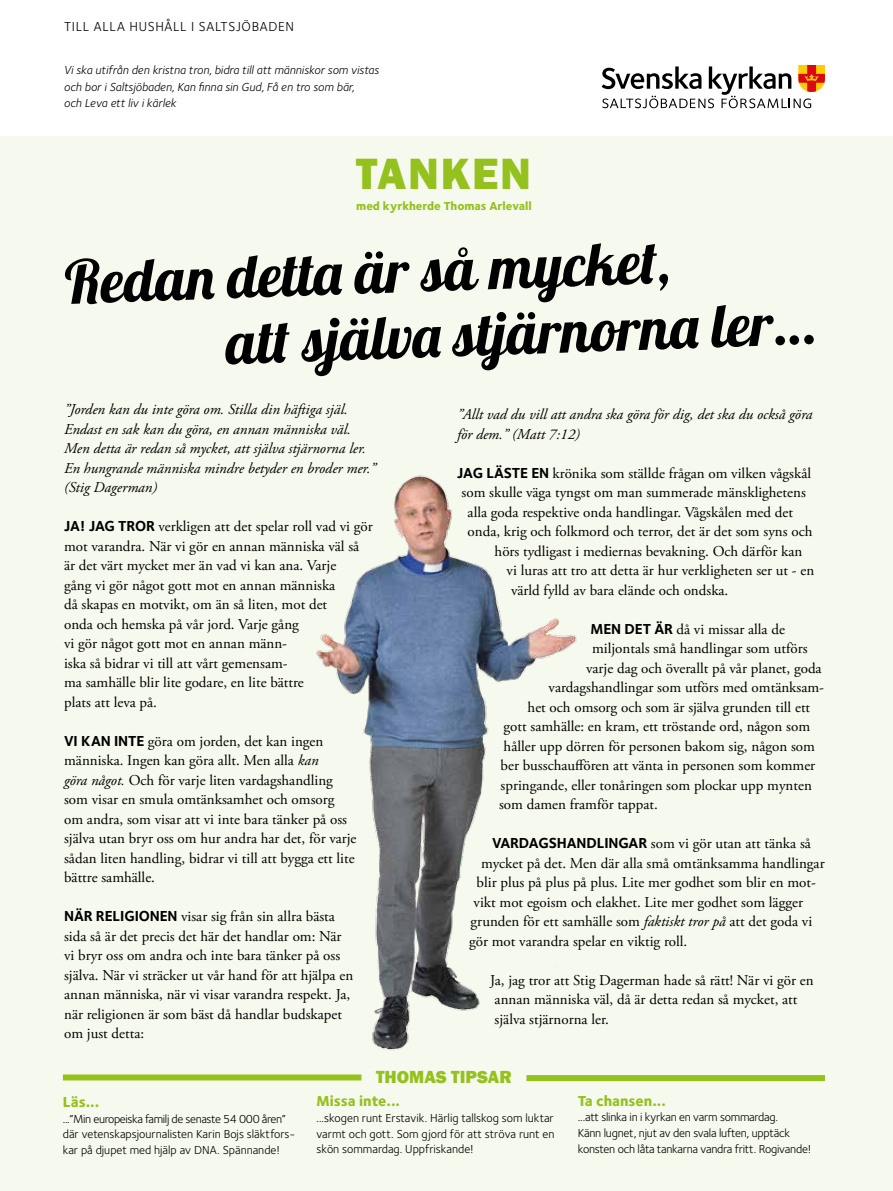
<style>
.page{position:relative;width:893px;height:1191px;background:#fff}
.page>*{position:absolute;margin:0;border:0;box-sizing:border-box;transform-origin:0 0}
.t1{font:60px "Lobster 1.4";color:#000}
.t2{font:800 45px "Franklin Gothic";letter-spacing:.04em;color:#95c11f}
.t3{font:800 18px "Franklin Gothic";color:#95c11f}
.t4{font:15px/19.5px "Adobe Garamond Pro";color:#000}
.t5{font:italic 15px/19.5px "Adobe Garamond Pro";color:#000}
.t6{font:15px "Foundry Sterling Extra Bold OSF";color:#95c11f}
.t7{font:13.5px "Foundry Sterling";letter-spacing:.05em;color:#000}
.t8{font:12px/15.8px "Foundry Sterling";letter-spacing:-.02em;color:#000;text-align:justify}
.t9{font:12px/16.5px "Foundry Sterling Book Italic OSF";color:#000}
.t10{font:12px/15.8px "Foundry Sterling";color:#000}
.t11{font:12px "Foundry Sterling Extra Bold OSF";color:#95c11f}
.s1{font-family:"Foundry Sterling Bold Expert"}
.s2{font-style:italic}
</style>
<div class="page">
<div style="left:0;top:136px;width:893px;height:1055px;background:#f6f9ed"></div>
<img style="left:316px;top:475px;width:261px;height:576px">
<svg style="left:602px;top:65px;width:223px;height:43px"></svg>
<div style="left:63px;top:1074px;width:298px;height:6px;background:#95c11f"></div>
<div style="left:526px;top:1075px;width:299px;height:6px;background:#95c11f"></div>
<p class="t7" style="left:64px;top:19px;width:232px">TILL ALLA HUSHÅLL I SALTSJÖBADEN</p>
<p class="t9" style="left:64px;top:62px;width:317px">Vi ska utifrån den kristna tron, bidra till att människor som vistas och bor i Saltsjöbaden, Kan finna sin Gud, Få en tro som bär,<br>och Leva ett liv i kärlek</p>
<h2 class="t2" style="left:356px;top:145px;width:176px">TANKEN</h2>
<p class="t11" style="left:356px;top:198px;width:177px">med kyrkherde Thomas Arlevall</p>
<h1 class="t1" style="left:64px;top:244px;width:607px;rotate:-2deg">Redan detta är så mycket,</h1>
<h1 class="t1" style="left:224px;top:304px;width:591px;rotate:-2deg">att själva stjärnorna ler…</h1>
<p class="t5" style="left:64px;top:400px;width:313px">”Jorden kan du inte göra om. Stilla din häftiga själ.<br>Endast en sak kan du göra, en annan människa väl.<br>Men detta är redan så mycket, att själva stjärnorna ler.<br>En hungrande människa mindre betyder en broder mer.” (Stig Dagerman)</p>
<p class="t4" style="left:64px;top:517px;width:310px"><span class="s1">JA! JAG TROR</span> verkligen att det spelar roll vad vi gör mot varandra. När vi gör en annan människa väl så är det värt mycket mer än vad vi kan ana. Varje<br>gång vi gör något gott mot en annan människa<br>då skapas en motvikt, om än så liten, mot det<br>onda och hemska på vår jord. Varje gång<br>vi gör något gott mot en annan männ-<br>iska så bidrar vi till att vårt gemensam-<br>ma samhälle blir lite godare, en lite bättre<br>plats att leva på.</p>
<p class="t4" style="left:64px;top:731px;width:294px"><span class="s1">VI KAN INTE</span> göra om jorden, det kan ingen människa. Ingen kan göra allt. Men alla <span class="s2">kan<br>göra något.</span> Och för varje liten vardagshandling som visar en smula omtänksamhet och omsorg om andra, som visar att vi inte bara tänker på oss själva utan bryr oss om hur andra har det, för varje sådan liten handling, bidrar vi till att bygga ett lite bättre samhälle.</p>
<p class="t4" style="left:64px;top:907px;width:291px"><span class="s1">NÄR RELIGIONEN</span> visar sig från sin allra bästa sida så är det precis det här det handlar om: När vi bryr oss om andra och inte bara tänker på oss själva. När vi sträcker ut vår hand för att hjälpa en annan människa, när vi visar varandra respekt. Ja, när religionen är som bäst då handlar budskapet om just detta:</p>
<p class="t5" style="left:457px;top:405px;width:357px">”Allt vad du vill att andra ska göra för dig, det ska du också göra för dem.” (Matt 7:12)</p>
<p class="t4" style="left:457px;top:464px;width:355px"><span class="s1">JAG LÄSTE EN</span> krönika som ställde frågan om vilken vågskål</p>
<p class="t4" style="left:462px;top:483px;width:346px">som skulle väga tyngst om man summerade mänsklighetens</p>
<p class="t4" style="left:468px;top:503px;width:327px">alla goda respektive onda handlingar. Vågskålen med det</p>
<p class="t4" style="left:468px;top:522px;width:346px">onda, krig och folkmord och terror, det är det som syns och</p>
<p class="t4" style="left:495px;top:542px;width:309px">hörs tydligast i mediernas bevakning. Och därför kan</p>
<p class="t4" style="left:507px;top:561px;width:309px">vi luras att tro att detta är hur verkligheten ser ut - en</p>
<p class="t4" style="left:511px;top:581px;width:219px">värld fylld av bara elände och ondska.</p>
<p class="t4" style="left:591px;top:620px;width:196px"><span class="s1">MEN DET ÄR</span> då vi missar alla de</p>
<p class="t4" style="left:592px;top:639px;width:217px">miljontals små handlingar som utförs</p>
<p class="t4" style="left:586px;top:659px;width:237px">varje dag och överallt på vår planet, goda</p>
<p class="t4" style="left:549px;top:678px;width:277px">vardagshandlingar som utförs med omtänksam-</p>
<p class="t4" style="left:528px;top:698px;width:284px">het och omsorg och som är själva grunden till ett</p>
<p class="t4" style="left:504px;top:717px;width:308px">gott samhälle: en kram, ett tröstande ord, någon som</p>
<p class="t4" style="left:504px;top:737px;width:313px">håller upp dörren för personen bakom sig, någon som</p>
<p class="t4" style="left:501px;top:756px;width:316px">ber busschauffören att vänta in personen som kommer</p>
<p class="t4" style="left:501px;top:776px;width:313px">springande, eller tonåringen som plockar upp mynten</p>
<p class="t4" style="left:499px;top:795px;width:160px">som damen framför tappat.</p>
<p class="t4" style="left:492px;top:834px;width:320px"><span class="s1">VARDAGSHANDLINGAR</span> som vi gör utan att tänka så</p>
<p class="t4" style="left:481px;top:854px;width:345px">mycket på det. Men där alla små omtänksamma handlingar</p>
<p class="t4" style="left:477px;top:873px;width:341px">blir plus på plus på plus. Lite mer godhet som blir en mot-</p>
<p class="t4" style="left:474px;top:893px;width:331px">vikt mot egoism och elakhet. Lite mer godhet som lägger</p>
<p class="t4" style="left:471px;top:912px;width:343px">grunden för ett samhälle som <span class="s2">faktiskt tror på</span> att det goda vi</p>
<p class="t4" style="left:469px;top:932px;width:220px">gör mot varandra spelar en viktig roll.</p>
<p class="t4" style="left:490px;top:971px;width:325px">Ja, jag tror att Stig Dagerman hade så rätt! När vi gör en annan människa väl, då är detta redan så mycket, att själva stjärnorna ler.</p>
<p class="t6" style="left:63px;top:1092px;width:38px">Läs...</p>
<p class="t10" style="left:63px;top:1110px;width:234px">...”Min europeiska familj de senaste 54 000 åren” där vetenskapsjournalisten Karin Bojs släktfors&shy;kar på djupet med hjälp av DNA. Spännande!</p>
<p class="t3" style="left:376px;top:1065px;width:137px">THOMAS TIPSAR</p>
<p class="t6" style="left:316px;top:1091px;width:85px">Missa inte...</p>
<p class="t8" style="left:316px;top:1109px;width:240px">...skogen runt Erstavik. Härlig tallskog som luktar varmt och gott. Som gjord för att ströva runt en skön sommardag. Uppfriskande!</p>
<p class="t6" style="left:578px;top:1091px;width:90px">Ta chansen...</p>
<p class="t8" style="left:578px;top:1109px;width:235px;text-align:left">...att slinka in i kyrkan en varm sommardag.<br>Känn lugnet, njut av den svala luften, upptäck konsten och låta tankarna vandra fritt. Rogivande!</p>
</div>
